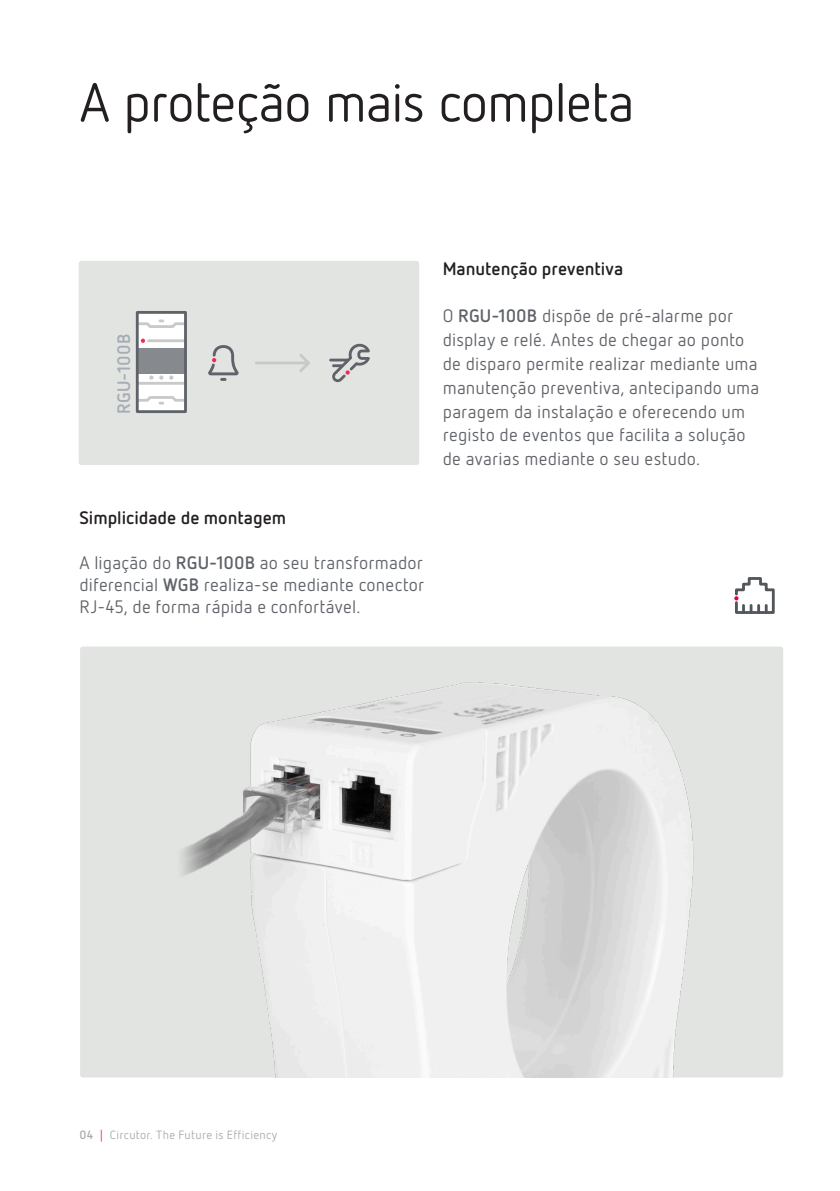
<style>
.page{position:relative;width:840px;height:1191px;background:#fff}
.page>*{position:absolute;margin:0;border:0;box-sizing:border-box;transform-origin:0 0}
.t1{font:54px "Netto Pro";letter-spacing:-.02em;color:#231f20}
.t2{font:18px/23.8px "Netto Pro";letter-spacing:.01em;color:#5f6369}
.t3{font:700 18px "Netto Pro";color:#231f20}
.t4{font:700 18px "Netto Pro";color:#a6acb3}
.t5{font:12px "Netto Pro";letter-spacing:.03em;color:#a8abac}
.s1{font-weight:700}
.s2{color:#ee2d50}
</style>
<div class="page">
<div style="left:79px;top:261px;width:340px;height:204px;background:#e2e4e2;border-radius:3px"></div>
<div style="left:80px;top:646px;width:702px;height:431px;background:#e2e4e2;border-radius:3px"></div>
<img style="left:181px;top:682px;width:513px;height:395px">
<div style="left:137px;top:312px;width:48px;height:99px;background:#fff"></div>
<div style="left:137px;top:348px;width:48px;height:25px;background:#868a8e"></div>
<hr style="left:137px;top:382px;width:48px;height:3px;background:#c8c9c9">
<hr style="left:148px;top:339px;width:37px;height:3px;background:#c8c9c9">
<svg style="left:141px;top:339px;width:4px;height:4px"></svg>
<svg style="left:135px;top:319px;width:48px;height:10px"></svg>
<svg style="left:135px;top:394px;width:48px;height:10px"></svg>
<div style="left:136px;top:311px;width:51px;height:102px;border:3px solid #5f6369"></div>
<svg style="left:159px;top:375px;width:4px;height:5px"></svg>
<svg style="left:149px;top:375px;width:4px;height:5px"></svg>
<svg style="left:169px;top:375px;width:4px;height:5px"></svg>
<svg style="left:329px;top:344px;width:40px;height:38px"></svg>
<svg style="left:208px;top:345px;width:30px;height:36px"></svg>
<hr style="left:256px;top:361px;width:50px;height:3px;background:#c8c9c9">
<svg style="left:297px;top:354px;width:13px;height:18px"></svg>
<svg style="left:734px;top:577px;width:41px;height:37px"></svg>
<h3 class="t1" style="left:79px;top:68px;width:556px">A proteção mais completa</h3>
<p class="t4" style="left:112px;top:413px;width:81px;rotate:-90deg">RGU-100B</p>
<h5 class="t3" style="left:79px;top:506px;width:208px">Simplicidade de montagem</h5>
<p class="t2" style="left:79px;top:550px;width:346px;line-height:22px;text-align:justify">A ligação do <span class="s1">RGU-100B</span> ao seu transformador diferencial <span class="s1">WGB</span> realiza-se mediante conector RJ-45, de forma rápida e confortável.</p>
<h5 class="t3" style="left:442px;top:256px;width:182px">Manutenção preventiva</h5>
<p class="t2" style="left:442px;top:303px;width:318px">O <span class="s1">RGU-100B</span> dispõe de pré-alarme por display e relé. Antes de chegar ao ponto de disparo permite realizar mediante uma manutenção preventiva, antecipando uma paragem da instalação e oferecendo um registo de eventos que facilita a solução de avarias mediante o seu estudo.</p>
<p class="t5" style="left:79px;top:1127px;width:199px"><span class="s1">04</span> <span class="s2">|</span> Circutor. The Future is Efficiency</p>
</div>
